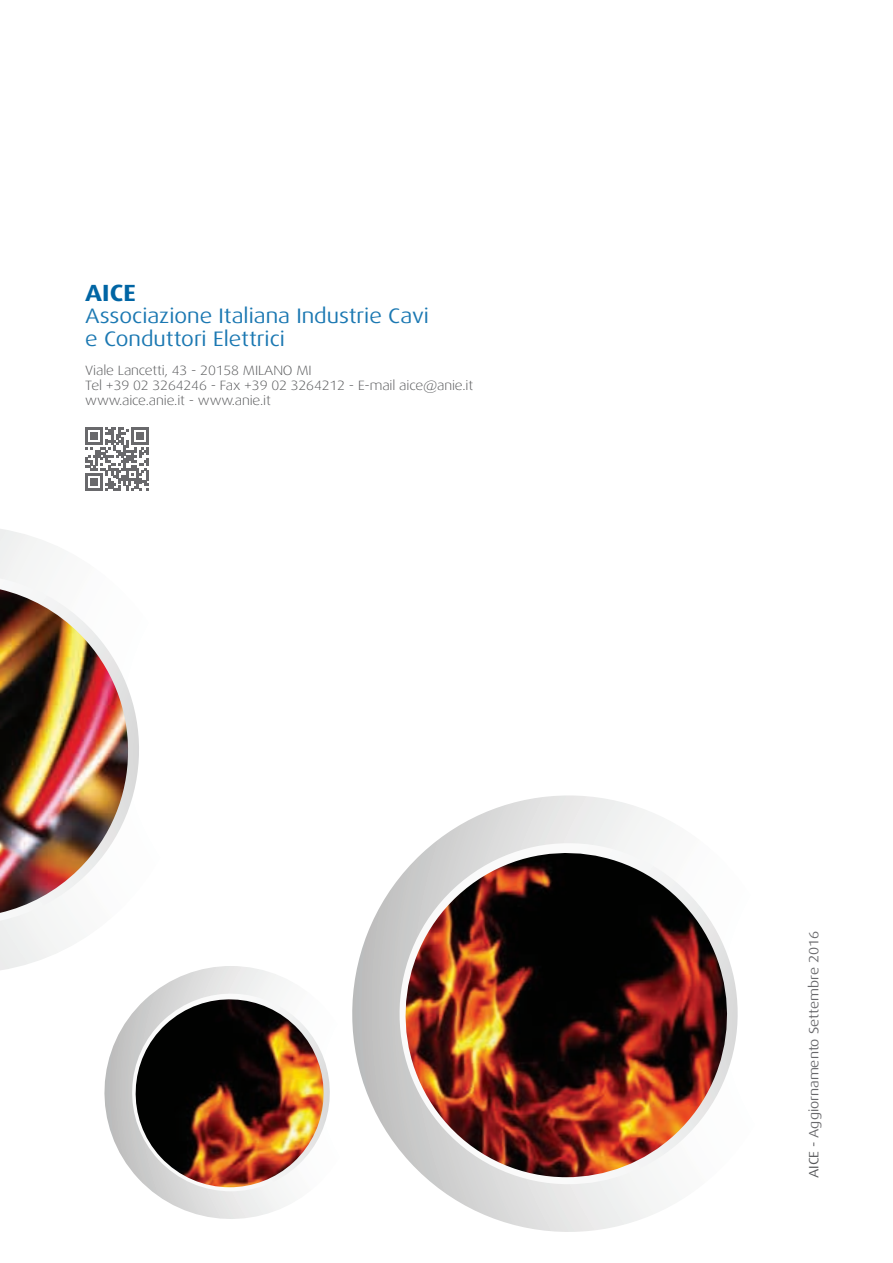
<style>
.page{position:relative;width:893px;height:1263px;background:#fff}
.page>*{position:absolute;margin:0;border:0;box-sizing:border-box;transform-origin:0 0}
.t1{font:700 23.4px "Dax Wide";color:#0065a4}
.t2{font:21px/22.5px "Dax Wide";color:#1b78b2}
.t3{font:300 13.5px/15px "Dax Wide";letter-spacing:-.01em;color:#57585a}
.t4{font:13.5px "Dax Wide";color:#69696c}
.s1{color:#57585a}
</style>
<div class="page">
<svg style="left:104px;top:966px;width:225px;height:253px"></svg>
<svg style="left:329px;top:795px;width:409px;height:437px"></svg>
<svg style="left:85px;top:427px;width:64px;height:64px"></svg>
<img style="left:0;top:529px;width:188px;height:441px">
<h1 class="t1" style="left:85px;top:279px;width:52px">AICE</h1>
<h2 class="t2" style="left:85px;top:305px;width:345px">Associazione Italiana Industrie Cavi e Conduttori Elettrici</h2>
<p class="t3" style="left:85px;top:363px;width:390px">Viale Lancetti, 43 - 20158 MILANO MI<br>Tel +39 02 3264246 - Fax +39 02 3264212 - E-mail aice@anie.it www.aice.anie.it - www.anie.it</p>
<p class="t4" style="left:806px;top:1178px;width:249px;rotate:-90deg"><span class="s1">AICE -</span> Aggiornamento Settembre 2016</p>
</div>
